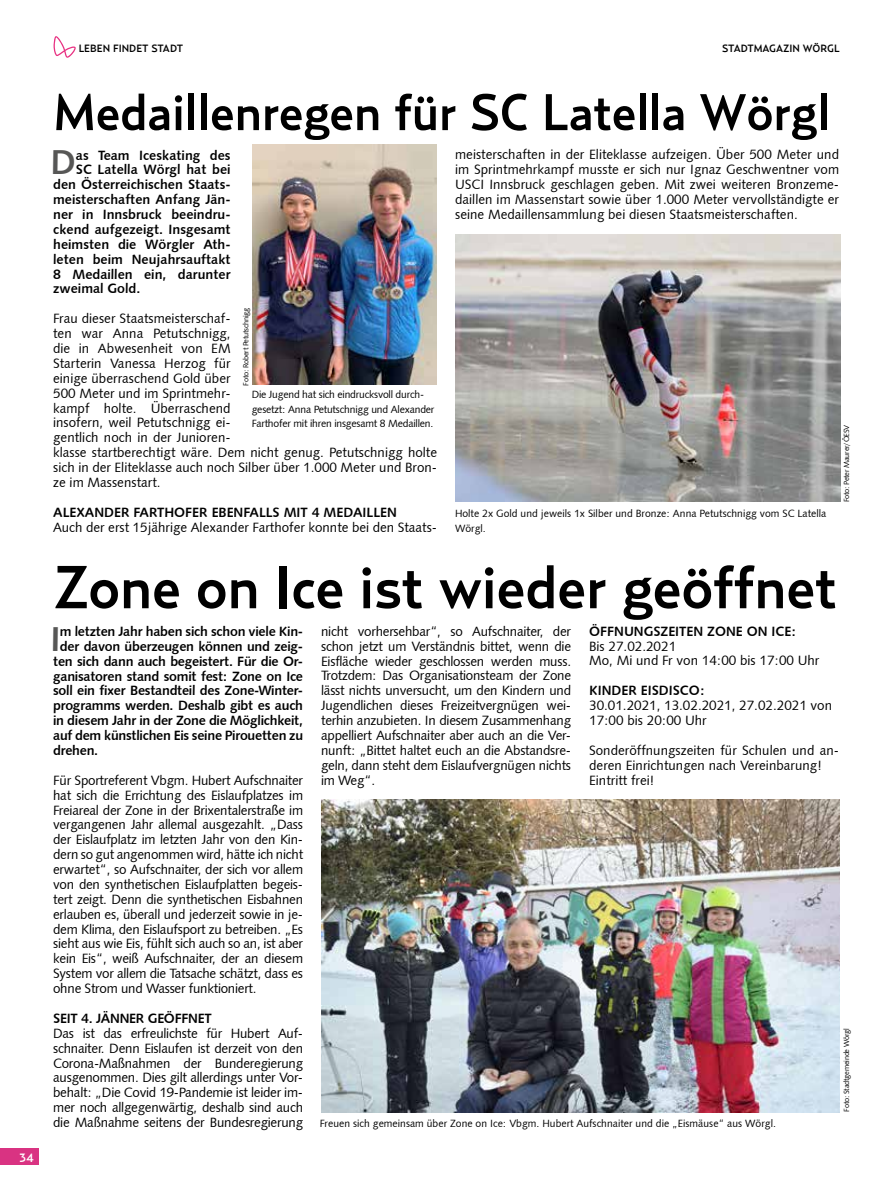
<style>
.page{position:relative;width:893px;height:1191px;background:#fff}
.page>*{position:absolute;margin:0;border:0;box-sizing:border-box;transform-origin:0 0}
.t1{font:500 60px "Relay";letter-spacing:-.01em;color:#000}
.t2{font:500 51px "Relay";letter-spacing:-.01em;color:#000}
.t3{font:34.65px "Humanist 531 BT Bold A";color:#575756}
.t4{font:13.5px/14.9px "Humanist 531 BT Roman A";color:#000}
.t5{font:13.5px "Humanist 531 BT Bold A";letter-spacing:-.02em;color:#000}
.t6{font:13.5px "Humanist 531 BT Bold A";color:#000}
.t7{font:500 12px "Relay";color:#fff}
.t8{font:10.5px/14.9px "Humanist 531 BT Roman A";color:#000}
.t9{font:10.5px/14.9px "Humanist 531 BT Roman A";letter-spacing:-.02em;color:#000}
.t10{font:500 10.5px "Relay";color:#000}
.t11{font:7.5px "Humanist 531 BT Roman A";letter-spacing:-.03em;color:#000}
</style>
<div class="page">
<div style="left:0;top:1148px;width:38px;height:17px;background:#d93382"></div>
<svg style="left:54px;top:36px;width:22px;height:22px"></svg>
<img style="left:455px;top:235px;width:385px;height:267px">
<img style="left:253px;top:145px;width:184px;height:240px">
<img style="left:321px;top:799px;width:518px;height:313px">
<p class="t7" style="left:20px;top:1150px;width:16px">34</p>
<p class="t10" style="left:79px;top:42px;width:106px">LEBEN FINDET STADT</p>
<p class="t10" style="left:722px;top:42px;width:119px">STADTMAGAZIN WÖRGL</p>
<h2 class="t2" style="left:53px;top:82px;width:778px">Medaillenregen für SC Latella Wörgl</h2>
<h3 class="t3" style="left:50px;top:141px;width:27px">D</h3>
<p class="t6" style="left:76px;top:146px;width:156px">as Team Iceskating des</p>
<p class="t6" style="left:76px;top:161px;width:156px">SC Latella Wörgl hat bei</p>
<p class="t6" style="left:53px;top:176px;width:179px">den Österreichischen Staats-</p>
<p class="t6" style="left:53px;top:191px;width:179px">meisterschaften Anfang Jän-</p>
<p class="t6" style="left:53px;top:206px;width:179px">ner in Innsbruck beeindru-</p>
<p class="t6" style="left:53px;top:221px;width:179px">ckend aufgezeigt. Insgesamt</p>
<p class="t6" style="left:53px;top:236px;width:179px">heimsten die Wörgler Ath-</p>
<p class="t6" style="left:53px;top:251px;width:179px">leten beim Neujahrsauftakt</p>
<p class="t6" style="left:53px;top:265px;width:179px">8 Medaillen ein, darunter</p>
<p class="t6" style="left:53px;top:280px;width:89px">zweimal Gold.</p>
<p class="t4" style="left:53px;top:311px;width:385px">Frau dieser Staatsmeisterschaf-<br>ten war Anna Petutschnigg,<br>die in Abwesenheit von EM<br>Starterin Vanessa Herzog für<br>einige überraschend Gold über<br>500 Meter und im Sprintmehr-<br>kampf holte. Überraschend<br>insofern, weil Petutschnigg ei-<br>gentlich noch in der Junioren-<br>klasse startberechtigt wäre. Dem nicht genug. Petutschnigg holte sich in der Eliteklasse auch noch Silber über 1.000 Meter und Bron&shy;ze im Massenstart.</p>
<p class="t6" style="left:53px;top:504px;width:345px">ALEXANDER FARTHOFER EBENFALLS MIT 4 MEDAILLEN</p>
<p class="t4" style="left:53px;top:519px;width:385px">Auch der erst 15jährige Alexander Farthofer konnte bei den Staats-</p>
<p class="t11" style="left:241px;top:385px;width:79px;rotate:-90deg">Foto: Robert Petutschnigg</p>
<p class="t9" style="left:252px;top:386px;width:184px">Die Jugend hat sich eindrucksvoll durch&shy;gesetzt: Anna Petutschnigg und Alexander<br>Farthofer mit ihren insgesamt 8 Medaillen.</p>
<p class="t4" style="left:455px;top:147px;width:385px;text-align:justify">meisterschaften in der Eliteklasse aufzeigen. Über 500 Meter und im Sprintmehrkampf musste er sich nur Ignaz Geschwentner vom USCI Innsbruck geschlagen geben. Mit zwei weiteren Bronzeme&shy;daillen im Massenstart sowie über 1.000 Meter vervollständigte er seine Medaillensammlung bei diesen Staatsmeisterschaften.</p>
<p class="t8" style="left:455px;top:505px;width:373px">Holte 2x Gold und jeweils 1x Silber und Bronze: Anna Petutschnigg vom SC Latella<br>Wörgl.</p>
<p class="t11" style="left:842px;top:502px;width:79px;rotate:-90deg">Foto: Peter Maurer/ÖESV</p>
<h1 class="t1" style="left:53px;top:552px;width:786px">Zone on Ice ist wieder geöffnet</h1>
<h3 class="t3" style="left:50px;top:617px;width:12px">I</h3>
<p class="t5" style="left:60px;top:623px;width:245px">m letzten Jahr haben sich schon viele Kin-</p>
<p class="t5" style="left:60px;top:638px;width:245px">der davon überzeugen können und zeig-</p>
<p class="t5" style="left:53px;top:652px;width:251px">ten sich dann auch begeistert. Für die Or-</p>
<p class="t5" style="left:53px;top:667px;width:251px">ganisatoren stand somit fest: Zone on Ice</p>
<p class="t5" style="left:53px;top:682px;width:251px">soll ein fixer Bestandteil des Zone-Winter-</p>
<p class="t5" style="left:53px;top:697px;width:251px">programms werden. Deshalb gibt es auch</p>
<p class="t5" style="left:53px;top:712px;width:251px">in diesem Jahr in der Zone die Möglichkeit,</p>
<p class="t5" style="left:53px;top:727px;width:252px">auf dem künstlichen Eis seine Pirouetten zu</p>
<p class="t5" style="left:53px;top:742px;width:47px">drehen.</p>
<p class="t4" style="left:53px;top:772px;width:252px;text-align:justify">Für Sportreferent Vbgm. Hubert Aufschnaiter hat sich die Errichtung des Eislaufplatzes im Freiareal der Zone in der Brixentalerstraße im vergangenen Jahr allemal ausgezahlt. „Dass der Eislaufplatz im letzten Jahr von den Kin&shy;dern so gut angenommen wird, hätte ich nicht erwartet“, so Aufschnaiter, der sich vor allem von den synthetischen Eislaufplatten begeis&shy;tert zeigt. Denn die synthetischen Eisbahnen erlauben es, überall und jederzeit sowie in je&shy;dem Klima, den Eislaufsport zu betreiben. „Es sieht aus wie Eis, fühlt sich auch so an, ist aber kein Eis“, weiß Aufschnaiter, der an diesem System vor allem die Tatsache schätzt, dass es ohne Strom und Wasser funktioniert.</p>
<p class="t5" style="left:53px;top:1009px;width:160px">SEIT 4. JÄNNER GEÖFFNET</p>
<p class="t4" style="left:53px;top:1025px;width:252px;text-align:justify">Das ist das erfreulichste für Hubert Auf&shy;schnaiter. Denn Eislaufen ist derzeit von den Corona-Maßnahmen der Bunderegierung ausgenommen. Dies gilt allerdings unter Vor&shy;behalt: „Die Covid 19-Pandemie ist leider im&shy;mer noch allgegenwärtig, deshalb sind auch die Maßnahme seitens der Bundesregierung</p>
<p class="t4" style="left:321px;top:623px;width:252px;text-align:justify">nicht vorhersehbar“, so Aufschnaiter, der schon jetzt um Verständnis bittet, wenn die Eisfläche wieder geschlossen werden muss.<br>Trotzdem: Das Organisationsteam der Zone lässt nichts unversucht, um den Kindern und Jugendlichen dieses Freizeitvergnügen wei&shy;terhin anzubieten. In diesem Zusammenhang appelliert Aufschnaiter aber auch an die Ver&shy;nunft: „Bittet haltet euch an die Abstandsre&shy;geln, dann steht dem Eislaufvergnügen nichts im Weg“.</p>
<p class="t6" style="left:589px;top:622px;width:208px">ÖFFNUNGSZEITEN ZONE ON ICE:</p>
<p class="t4" style="left:589px;top:638px;width:232px">Bis 27.02.2021<br>Mo, Mi und Fr von 14:00 bis 17:00 Uhr</p>
<p class="t6" style="left:589px;top:682px;width:117px">KINDER EISDISCO:</p>
<p class="t4" style="left:589px;top:697px;width:245px">30.01.2021, 13.02.2021, 27.02.2021 von<br>17:00 bis 20:00 Uhr</p>
<p class="t4" style="left:589px;top:742px;width:251px">Sonderöffnungszeiten für Schulen und an&shy;deren Einrichtungen nach Vereinbarung!<br>Eintritt frei!</p>
<p class="t8" style="left:320px;top:1115px;width:457px">Freuen sich gemeinsam über Zone on Ice: Vbgm. Hubert Aufschnaiter und die „Eismäuse“ aus Wörgl.</p>
<p class="t11" style="left:842px;top:1111px;width:85px;rotate:-90deg">Foto: Stadtgemeinde Wörgl</p>
</div>
